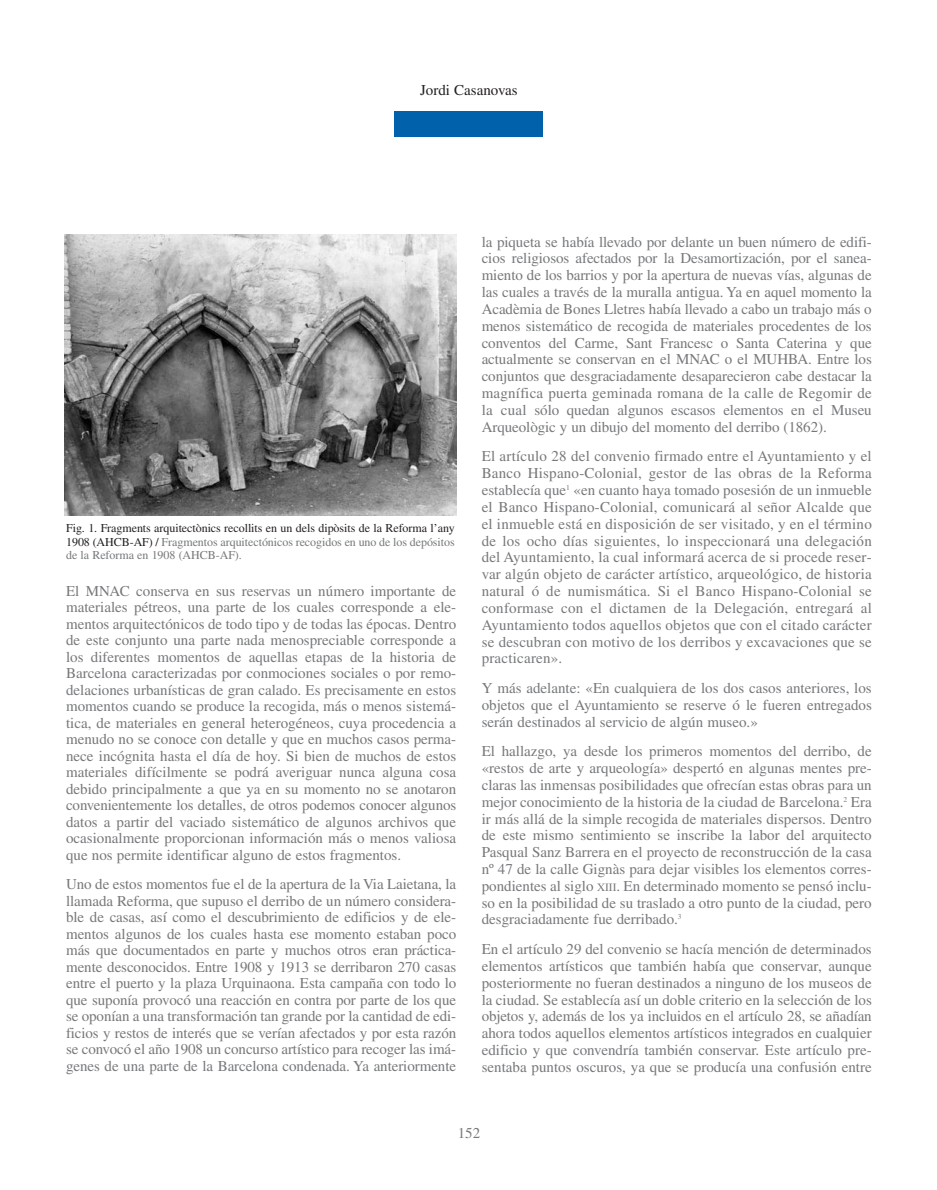
<style>
.page{position:relative;width:937px;height:1190px;background:#fff}
.page>*{position:absolute;margin:0;border:0;box-sizing:border-box;transform-origin:0 0}
.t1{font:15px/16.8px "Times";color:#76787b;text-align:justify}
.t2{font:15px "Times";color:#231f20}
.t3{font:12px/13.5px "Times";letter-spacing:-.005em;color:#231f20;text-align:justify}
.s1{color:#76787b}
.s2{font-size:11.25px}
</style>
<div class="page">
<div style="left:394px;top:111px;width:149px;height:26px;background:#0161aa"></div>
<img style="left:65px;top:235px;width:391px;height:280px">
<p class="t2" style="left:420px;top:84px;width:99px">Jordi Casanovas</p>
<p class="t3" style="left:66px;top:522px;width:390px">Fig. 1. Fragments arquitectònics recollits en un dels dipòsits de la Reforma l’any 1908 (AHCB-AF) / <span class="s1">Fragmentos arquitectónicos recogidos en uno de los depósitos de la Reforma en 1908 (AHCB-AF).</span></p>
<p class="t1" style="left:66px;top:584px;width:391px">El MNAC conserva en sus reservas un número importante de materiales pétreos, una parte de los cuales corresponde a ele&shy;mentos arquitectónicos de todo tipo y de todas las épocas. Dentro de este conjunto una parte nada menospreciable corresponde a los diferentes momentos de aquellas etapas de la historia de Barcelona caracterizadas por conmociones sociales o por remo&shy;delaciones urbanísticas de gran calado. Es precisamente en estos momentos cuando se produce la recogida, más o menos sistemá&shy;tica, de materiales en general heterogéneos, cuya procedencia a menudo no se conoce con detalle y que en muchos casos perma&shy;nece incógnita hasta el día de hoy. Si bien de muchos de estos materiales difícilmente se podrá averiguar nunca alguna cosa debido principalmente a que ya en su momento no se anotaron convenientemente los detalles, de otros podemos conocer algunos datos a partir del vaciado sistemático de algunos archivos que ocasionalmente proporcionan información más o menos valiosa que nos permite identificar alguno de estos fragmentos.</p>
<p class="t1" style="left:66px;top:877px;width:391px">Uno de estos momentos fue el de la apertura de la Via Laietana, la llamada Reforma, que supuso el derribo de un número considera&shy;ble de casas, así como el descubrimiento de edificios y de ele&shy;mentos algunos de los cuales hasta ese momento estaban poco más que documentados en parte y muchos otros eran práctica&shy;mente desconocidos. Entre 1908 y 1913 se derribaron 270 casas entre el puerto y la plaza Urquinaona. Esta campaña con todo lo que suponía provocó una reacción en contra por parte de los que se oponían a una transformación tan grande por la cantidad de edi&shy;ficios y restos de interés que se verían afectados y por esta razón se convocó el año 1908 un concurso artístico para recoger las imá&shy;genes de una parte de la Barcelona condenada. Ya anteriormente</p>
<p class="t1" style="left:481px;top:235px;width:391px">la piqueta se había llevado por delante un buen número de edifi&shy;cios religiosos afectados por la Desamortización, por el sanea&shy;miento de los barrios y por la apertura de nuevas vías, algunas de las cuales a través de la muralla antigua. Ya en aquel momento la Acadèmia de Bones Lletres había llevado a cabo un trabajo más o menos sistemático de recogida de materiales procedentes de los conventos del Carme, Sant Francesc o Santa Caterina y que actualmente se conservan en el MNAC o el MUHBA. Entre los conjuntos que desgraciadamente desaparecieron cabe destacar la magnífica puerta geminada romana de la calle de Regomir de la cual sólo quedan algunos escasos elementos en el Museu Arqueològic y un dibujo del momento del derribo (1862).</p>
<p class="t1" style="left:481px;top:449px;width:391px">El artículo 28 del convenio firmado entre el Ayuntamiento y el Banco Hispano-Colonial, gestor de las obras de la Reforma establecía que<sup>1</sup> «en cuanto haya tomado posesión de un inmueble el Banco Hispano-Colonial, comunicará al señor Alcalde que el inmueble está en disposición de ser visitado, y en el término de los ocho días siguientes, lo inspeccionará una delegación del Ayuntamiento, la cual informará acerca de si procede reser&shy;var algún objeto de carácter artístico, arqueológico, de historia natural ó de numismática. Si el Banco Hispano-Colonial se conformase con el dictamen de la Delegación, entregará al Ayuntamiento todos aquellos objetos que con el citado carácter se descubran con motivo de los derribos y excavaciones que se practicaren».</p>
<p class="t1" style="left:481px;top:681px;width:391px">Y más adelante: «En cualquiera de los dos casos anteriores, los objetos que el Ayuntamiento se reserve ó le fueren entregados serán destinados al servicio de algún museo.»</p>
<p class="t1" style="left:481px;top:744px;width:391px">El hallazgo, ya desde los primeros momentos del derribo, de «restos de arte y arqueología» despertó en algunas mentes pre&shy;claras las inmensas posibilidades que ofrecían estas obras para un mejor conocimiento de la historia de la ciudad de Barcelona.<sup>2</sup> Era ir más allá de la simple recogida de materiales dispersos. Dentro de este mismo sentimiento se inscribe la labor del arquitecto Pasqual Sanz Barrera en el proyecto de reconstrucción de la casa nº 47 de la calle Gignàs para dejar visibles los elementos corres&shy;pondientes al siglo <span class="s2">XIII</span>. En determinado momento se pensó inclu&shy;so en la posibilidad de su traslado a otro punto de la ciudad, pero desgraciadamente fue derribado.<sup>3</sup></p>
<p class="t1" style="left:481px;top:942px;width:391px">En el artículo 29 del convenio se hacía mención de determinados elementos artísticos que también había que conservar, aunque posteriormente no fueran destinados a ninguno de los museos de la ciudad. Se establecía así un doble criterio en la selección de los objetos y, además de los ya incluidos en el artículo 28, se añadían ahora todos aquellos elementos artísticos integrados en cualquier edificio y que convendría también conservar. Este artículo pre&shy;sentaba puntos oscuros, ya que se producía una confusión entre</p>
<p class="t1" style="left:457px;top:1126px;width:24px">152</p>
</div>
